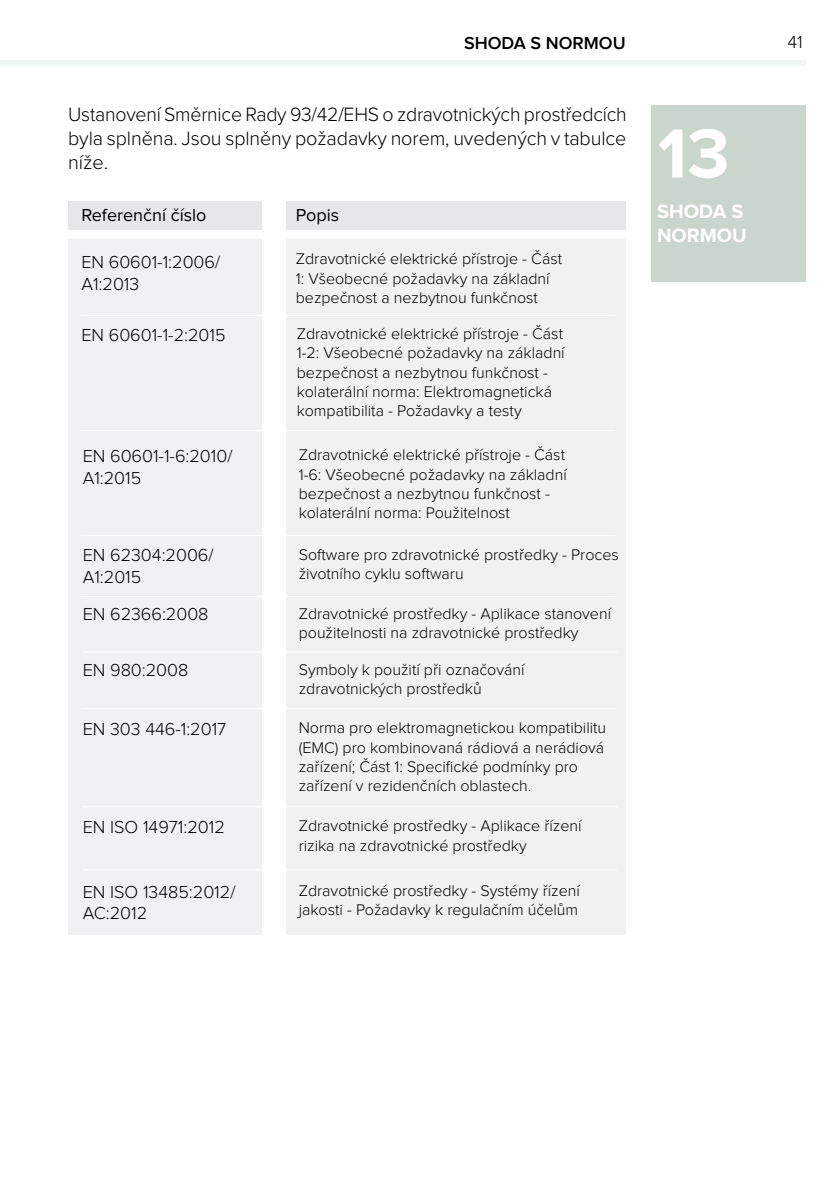
<style>
.page{position:relative;width:840px;height:1191px;background:#fff}
.page>*{position:absolute;margin:0;border:0;box-sizing:border-box;transform-origin:0 0}
.t1{font:700 72px "Proxima Nova";color:#fff}
.t2{font:300 20px/24px "Proxima Nova";letter-spacing:-.005em;color:#000;text-align:justify}
.t3{font:700 20px/24px "Proxima Nova";color:#fff}
.t4{font:300 18px/21.6px "Proxima Nova";color:#000}
.t5{font:18px "Proxima Nova";color:#000}
.t6{font:600 18px "Proxima Nova";color:#000}
.t7{font:300 16px/19.2px "Proxima Nova";color:#000}
</style>
<div class="page">
<hr style="left:0;top:60px;width:805px;height:4px;background:#f2f6f4">
<hr style="left:0;top:62px;width:805px;height:4px;background:#f2f6f4">
<div style="left:68px;top:239px;width:194px;height:695px;background:#f1f1f3"></div>
<div style="left:286px;top:239px;width:339px;height:695px;background:#f1f1f2"></div>
<hr style="left:81px;top:535px;width:534px;height:1px;background:#fff">
<hr style="left:81px;top:596px;width:534px;height:1px;background:#fff">
<hr style="left:82px;top:651px;width:535px;height:1px;background:#fff">
<hr style="left:81px;top:708px;width:534px;height:1px;background:#fff">
<hr style="left:82px;top:806px;width:535px;height:1px;background:#fff">
<div style="left:651px;top:105px;width:154px;height:177px;background:#c9d5cd"></div>
<div style="left:286px;top:201px;width:339px;height:29px;background:#e6e7e8"></div>
<div style="left:68px;top:201px;width:194px;height:29px;background:#e6e7e8"></div>
<hr style="left:80px;top:315px;width:535px;height:1px;background:#fff">
<hr style="left:80px;top:430px;width:534px;height:1px;background:#fff">
<hr style="left:82px;top:869px;width:535px;height:1px;background:#fff">
<p class="t6" style="left:464px;top:35px;width:163px">SHODA S NORMOU</p>
<p class="t4" style="left:786px;top:32px;width:17px">41</p>
<p class="t2" style="left:68px;top:103px;width:559px">Ustanovení Směrnice Rady 93/42/EHS o zdravotnických prostředcích byla splněna. Jsou splněny požadavky norem, uvedených v tabulce níže.</p>
<p class="t5" style="left:81px;top:206px;width:127px">Referenční číslo</p>
<p class="t5" style="left:295px;top:206px;width:45px">Popis</p>
<p class="t4" style="left:81px;top:252px;width:140px">EN 60601-1:2006/<br>A1:2013</p>
<p class="t7" style="left:295px;top:250px;width:267px">Zdravotnické elektrické přístroje - Část<br>1: Všeobecné požadavky na základní bezpečnost a nezbytnou funkčnost</p>
<p class="t7" style="left:296px;top:325px;width:269px">Zdravotnické elektrické přístroje - Část 1-2: Všeobecné požadavky na základní bezpečnost a nezbytnou funkčnost - kolaterální norma: Elektromagnetická kompatibilita - Požadavky a testy</p>
<p class="t4" style="left:81px;top:325px;width:146px">EN 60601-1-2:2015</p>
<p class="t4" style="left:83px;top:446px;width:151px">EN 60601-1-6:2010/<br>A1:2015</p>
<p class="t7" style="left:298px;top:446px;width:269px">Zdravotnické elektrické přístroje - Část 1-6: Všeobecné požadavky na základní bezpečnost a nezbytnou funkčnost - kolaterální norma: Použitelnost</p>
<p class="t4" style="left:83px;top:545px;width:132px">EN 62304:2006/<br>A1:2015</p>
<p class="t7" style="left:298px;top:545px;width:321px">Software pro zdravotnické prostředky - Proces životního cyklu softwaru</p>
<p class="t4" style="left:83px;top:604px;width:127px">EN 62366:2008</p>
<p class="t7" style="left:298px;top:604px;width:314px">Zdravotnické prostředky - Aplikace stanovení použitelnosti na zdravotnické prostředky</p>
<p class="t4" style="left:83px;top:660px;width:107px">EN 980:2008</p>
<p class="t7" style="left:298px;top:660px;width:227px">Symboly k použití při označování zdravotnických prostředků</p>
<p class="t4" style="left:83px;top:719px;width:145px">EN 303 446-1:2017</p>
<p class="t7" style="left:298px;top:719px;width:309px">Norma pro elektromagnetickou kompatibilitu (EMC) pro kombinovaná rádiová a nerádiová zařízení; Část 1: Specifické podmínky pro zařízení v rezidenčních oblastech.</p>
<p class="t7" style="left:298px;top:817px;width:284px">Zdravotnické prostředky - Aplikace řízení rizika na zdravotnické prostředky</p>
<p class="t4" style="left:83px;top:817px;width:144px">EN ISO 14971:2012</p>
<p class="t4" style="left:83px;top:881px;width:154px">EN ISO 13485:2012/<br>AC:2012</p>
<p class="t7" style="left:298px;top:881px;width:282px">Zdravotnické prostředky - Systémy řízení jakosti - Požadavky k regulačním účelům</p>
<h1 class="t1" style="left:657px;top:121px;width:73px">13</h1>
<p class="t3" style="left:656px;top:200px;width:91px">SHODA S<br>NORMOU</p>
</div>
